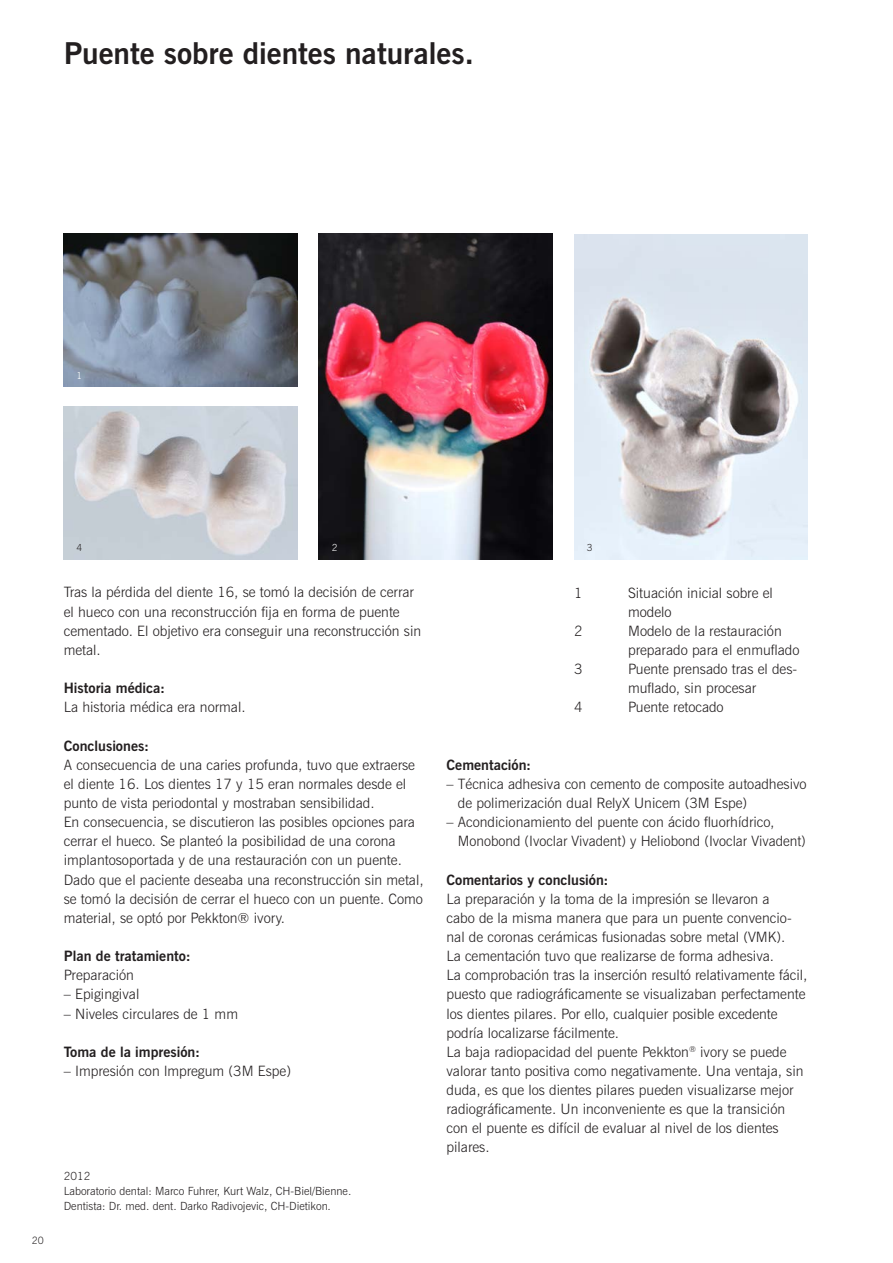
<style>
.page{position:relative;width:893px;height:1263px;background:#fff}
.page>*{position:absolute;margin:0;border:0;box-sizing:border-box;transform-origin:0 0}
.t1{font:700 30px "News Gothic BT";color:#231f20}
.t2{font:300 14.25px/19.2px "News Gothic BT";color:#231f20}
.t3{font:700 14.25px "News Gothic BT";color:#231f20}
.t4{font:300 11.25px/14.9px "News Gothic BT";color:#231f20}
.t5{font:300 10.2px "News Gothic BT";color:#231f20}
.t6{font:300 9.75px "News Gothic BT";color:#fff}
.t7{font:300 9.75px "News Gothic BT";color:#231f20}
</style>
<div class="page">
<img style="left:64px;top:234px;width:234px;height:153px">
<img style="left:319px;top:234px;width:234px;height:325px">
<img style="left:574px;top:234px;width:234px;height:325px">
<img style="left:64px;top:406px;width:234px;height:153px">
<h1 class="t1" style="left:64px;top:35px;width:411px">Puente sobre dientes naturales.</h1>
<p class="t6" style="left:77px;top:369px;width:7px">1</p>
<p class="t5" style="left:32px;top:1234px;width:14px">20</p>
<p class="t7" style="left:77px;top:541px;width:7px">4</p>
<p class="t6" style="left:332px;top:541px;width:7px">2</p>
<p class="t7" style="left:587px;top:541px;width:7px">3</p>
<p class="t2" style="left:64px;top:583px;width:359px">Tras la pérdida del diente 16, se tomó la decisión de cerrar el hueco con una reconstrucción fija en forma de puente cementado. El objetivo era conseguir una reconstrucción sin metal.</p>
<p class="t3" style="left:64px;top:679px;width:103px">Historia médica:</p>
<p class="t2" style="left:64px;top:697px;width:183px">La historia médica era normal.</p>
<p class="t3" style="left:64px;top:737px;width:87px">Conclusiones:</p>
<p class="t2" style="left:64px;top:755px;width:361px">A consecuencia de una caries profunda, tuvo que extraerse el diente 16. Los dientes 17 y 15 eran normales desde el punto de vista periodontal y mostraban sensibilidad.<br>En consecuencia, se discutieron las posibles opciones para cerrar el hueco. Se planteó la posibilidad de una corona implantosoportada y de una restauración con un puente.<br>Dado que el paciente deseaba una reconstrucción sin metal, se tomó la decisión de cerrar el hueco con un puente. Como material, se optó por Pekkton® ivory.</p>
<p class="t3" style="left:64px;top:947px;width:128px">Plan de tratamiento:</p>
<p class="t2" style="left:64px;top:965px;width:72px">Preparación</p>
<p class="t2" style="left:64px;top:984px;width:77px">– Epigingival</p>
<p class="t2" style="left:64px;top:1004px;width:176px">– Niveles circulares de 1 mm</p>
<p class="t3" style="left:64px;top:1043px;width:138px">Toma de la impresión:</p>
<p class="t2" style="left:64px;top:1061px;width:229px">– Impresión con lmpregum (3M Espe)</p>
<p class="t4" style="left:64px;top:1168px;width:289px">2012<br>Laboratorio dental: Marco Fuhrer, Kurt Walz, CH-Biel/Bienne.<br>Dentista: Dr. med. dent. Darko Radivojevic, CH-Dietikon.</p>
<p class="t2" style="left:574px;top:583px;width:10px">1</p>
<p class="t2" style="left:628px;top:583px;width:146px">Situación inicial sobre el modelo</p>
<p class="t2" style="left:574px;top:621px;width:10px">2</p>
<p class="t2" style="left:628px;top:621px;width:173px">Modelo de la restauración preparado para el enmuflado</p>
<p class="t2" style="left:574px;top:659px;width:10px">3</p>
<p class="t2" style="left:628px;top:659px;width:171px">Puente prensado tras el des&shy;muflado, sin procesar</p>
<p class="t2" style="left:574px;top:697px;width:10px">4</p>
<p class="t2" style="left:628px;top:697px;width:97px">Puente retocado</p>
<p class="t3" style="left:446px;top:756px;width:86px">Cementación:</p>
<p class="t2" style="left:458px;top:774px;width:350px;text-indent:-11px">– Técnica adhesiva con cemento de composite autoadhesivo de polimerización dual RelyX Unicem (3M Espe)</p>
<p class="t2" style="left:458px;top:812px;width:349px;text-indent:-11px">– Acondicionamiento del puente con ácido fluorhídrico,<br>Monobond (Ivoclar Vivadent) y Heliobond (Ivoclar Vivadent)</p>
<p class="t3" style="left:446px;top:871px;width:164px">Comentarios y conclusión:</p>
<p class="t2" style="left:446px;top:889px;width:362px">La preparación y la toma de la impresión se llevaron a<br>cabo de la misma manera que para un puente convencio&shy;nal de coronas cerámicas fusionadas sobre metal (VMK).<br>La -cementación tuvo que realizarse de forma adhesiva.<br>La comprobación tras la inserción resultó relativamente fácil, puesto que radiográficamente se visualizaban perfectamente los dientes pilares. Por ello, cualquier posible excedente podría localizarse fácilmente.<br>La baja radiopacidad del puente Pekkton<sup>®</sup> ivory se puede valorar tanto positiva como negativamente. Una ventaja, sin duda, es que los dientes pilares pueden visualizarse mejor radiográficamente. Un inconveniente es que la transición con el puente es difícil de evaluar al nivel de los dientes pilares.</p>
</div>
